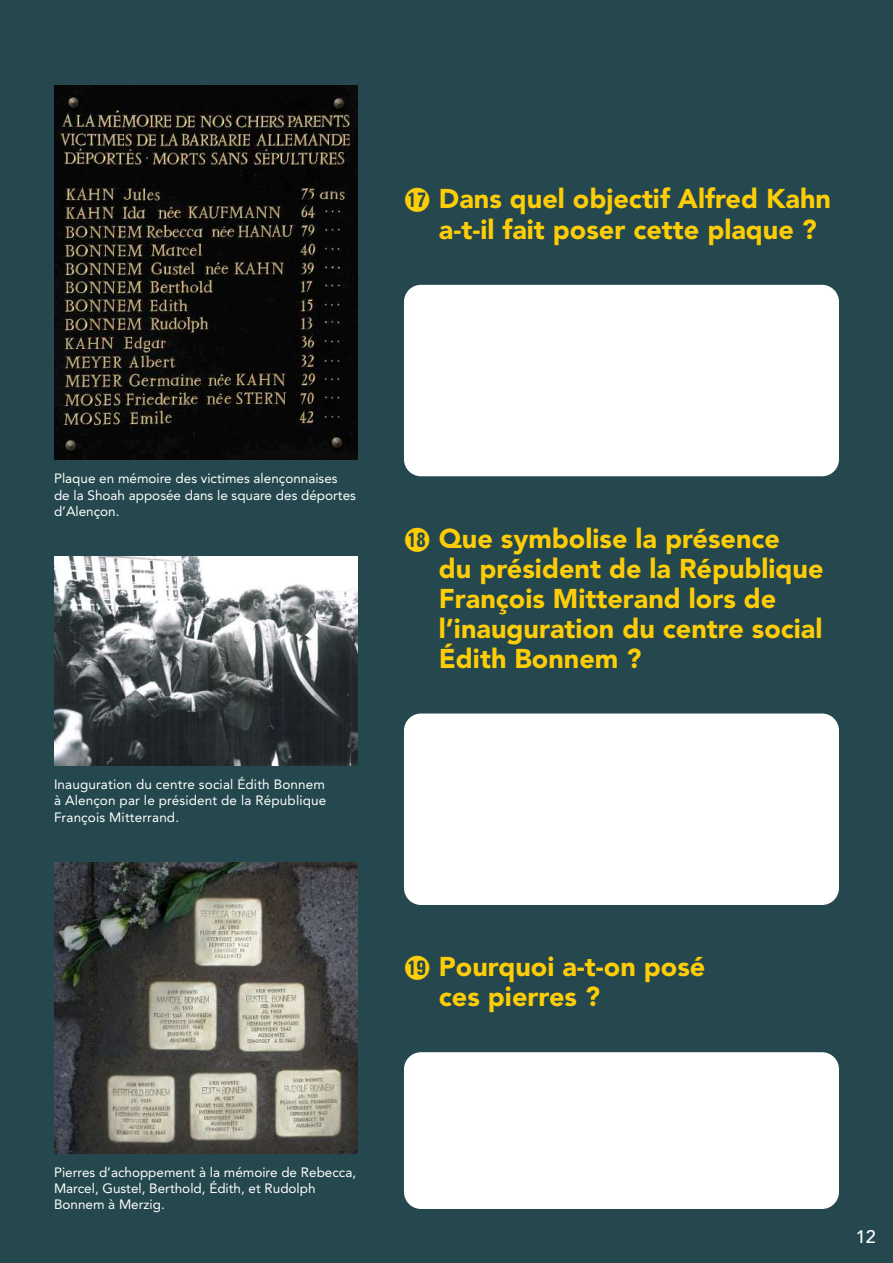
<style>
.page{position:relative;width:893px;height:1263px;background:#24484d}
.page>*{position:absolute;margin:0;border:0;box-sizing:border-box;transform-origin:0 0}
.t1{font:900 27px/30px "Avenir LT Std";color:#fecd08}
.t2{font:500 18px "Avenir LT Std";color:#fff}
.t3{font:13.5px/16.2px "Avenir LT Std";color:#fff}
.s1{font-family:"Numerics P04";font-weight:400}
</style>
<div class="page">
<div style="left:404px;top:285px;width:435px;height:191px;background:#fff;border-radius:17px"></div>
<div style="left:404px;top:713px;width:435px;height:192px;background:#fff;border-radius:17px"></div>
<div style="left:404px;top:1052px;width:435px;height:157px;background:#fff;border-radius:17px"></div>
<img style="left:54px;top:85px;width:303px;height:375px">
<img style="left:54px;top:862px;width:303px;height:291px">
<img style="left:54px;top:557px;width:303px;height:209px">
<h1 class="t1" style="left:439px;top:182px;width:394px;line-height:31.5px;text-indent:-35px"><span class="s1">t</span> Dans quel objectif Alfred Kahn a-t-il fait poser cette plaque ?</h1>
<p class="t3" style="left:54px;top:471px;width:303px">Plaque en mémoire des victimes alençonnaises de la Shoah apposée dans le square des déportes d’Alençon.</p>
<p class="t3" style="left:54px;top:776px;width:274px;text-align:justify">Inauguration du centre social Édith Bonnem à Alençon par le président de la République François Mitterrand.</p>
<h1 class="t1" style="left:439px;top:523px;width:386px;text-indent:-35px"><span class="s1">y</span> Que symbolise la présence<br>du président de la République<br>François Mitterand lors de l’inauguration du centre social<br>Édith Bonnem ?</h1>
<h1 class="t1" style="left:439px;top:952px;width:268px;text-indent:-35px"><span class="s1">u</span> Pourquoi a-t-on posé ces pierres ?</h1>
<p class="t3" style="left:54px;top:1164px;width:304px">Pierres d’achoppement à la mémoire de Rebecca,<br>Marcel, Gustel, Berthold, Édith, et Rudolph<br>Bonnem à Merzig.</p>
<h2 class="t2" style="left:856px;top:1226px;width:22px">12</h2>
</div>
